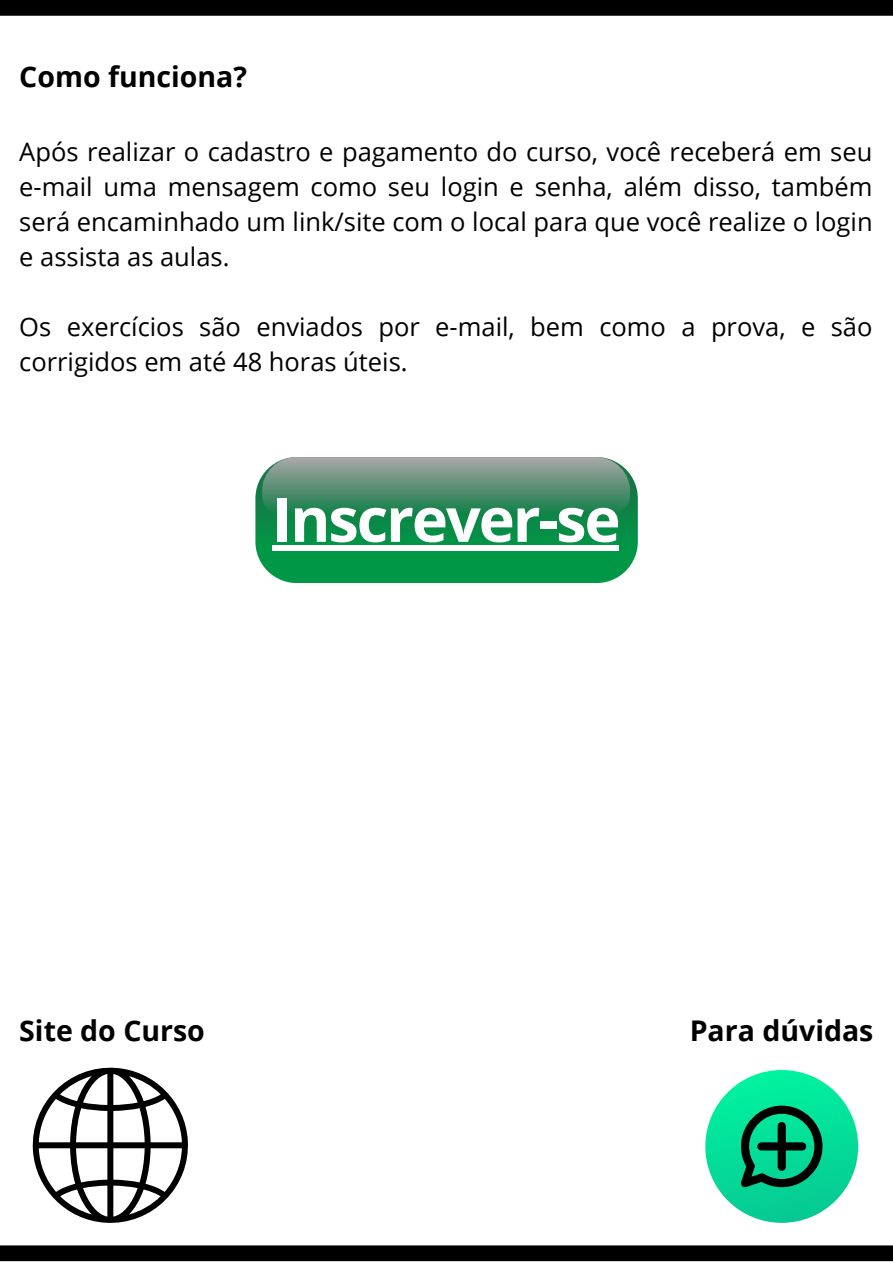
<style>
.page{position:relative;width:893px;height:1264px;background:#fff}
.page>*{position:absolute;margin:0;border:0;box-sizing:border-box;transform-origin:0 0}
.t1{font:700 61.2px "Open Sans";letter-spacing:-.035em;color:#fff}
.t2{font:700 28.5px "Open Sans";color:#000}
.t3{font:25.5px/34.8px "Open Sans";color:#000;text-align:justify}
</style>
<div class="page">
<div style="left:0;top:0;width:892px;height:16px;background:#000"></div>
<div style="left:0;top:1245px;width:892px;height:16px;background:#000"></div>
<div style="left:705px;top:1069px;width:153px;height:153px;background:linear-gradient(to bottom,#0af4a3,#02c891);border-radius:50%"></div>
<svg style="left:740px;top:1105px;width:82px;height:82px;background:#01845a"></svg>
<svg style="left:32px;top:1067px;width:156px;height:156px"></svg>
<svg style="left:255px;top:474px;width:382px;height:109px;background:#0c954c"></svg>
<svg style="left:262px;top:457px;width:368px;height:57px;background:#5f9378"></svg>
<div style="left:272px;top:545px;width:346px;height:6px;background:#fff"></div>
<p class="t2" style="left:19px;top:57px;width:229px">Como funciona?</p>
<p class="t3" style="left:19px;top:134px;width:854px">Após realizar o cadastro e pagamento do curso, você receberá em seu e-mail uma mensagem como seu login e senha, além disso, também será encaminhado um link/site com o local para que você realize o login e assista as aulas.</p>
<p class="t3" style="left:19px;top:308px;width:854px">Os exercícios são enviados por e-mail, bem como a prova, e são corrigidos em até 48 horas úteis.</p>
<h1 class="t1" style="left:272px;top:476px;width:350px">Inscrever-se</h1>
<p class="t2" style="left:19px;top:1010px;width:187px">Site do Curso</p>
<p class="t2" style="left:689px;top:1010px;width:185px">Para dúvidas</p>
</div>
